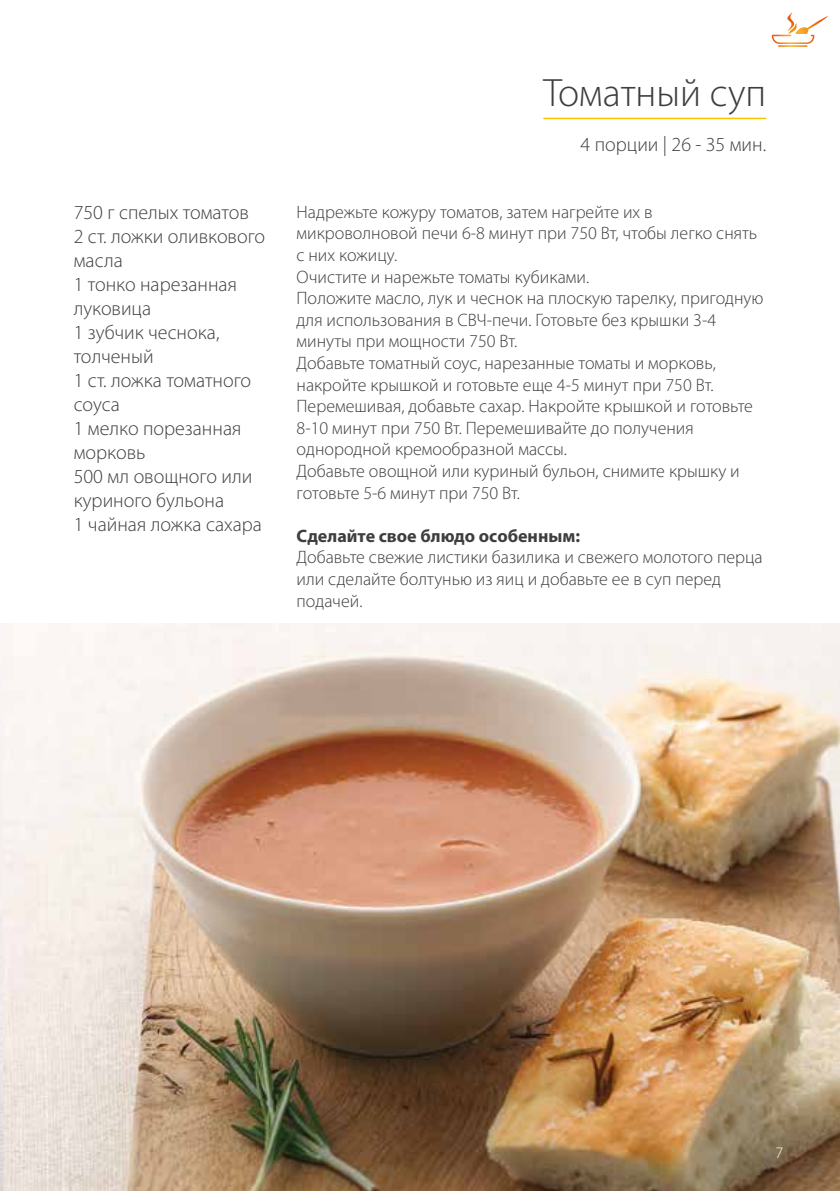
<style>
.page{position:relative;width:840px;height:1191px;background:#fff}
.page>*{position:absolute;margin:0;border:0;box-sizing:border-box;transform-origin:0 0}
.t1{font:300 39.6px "Myriad Pro";color:#3e3d40}
.t2{font:300 20px/24px "Myriad Pro";color:#3e3d40}
.t3{font:300 18px/21.6px "Myriad Pro";color:#3e3d40}
.t4{font:700 18px "Myriad Pro";color:#3e3d40}
.t5{font:300 16px "Myriad Pro";color:#fff}
</style>
<div class="page">
<hr style="left:543px;top:118px;width:222px;height:1px;background:#fcc200">
<img style="left:0;top:624px;width:839px;height:567px">
<svg style="left:771px;top:12px;width:56px;height:32px"></svg>
<p class="t2" style="left:74px;top:200px;width:193px">750 г спелых томатов<br>2 ст. ложки оливкового масла<br>1 тонко нарезанная луковица<br>1 зубчик чеснока, толченый<br>1 ст. ложка томатного соуса<br>1 мелко порезанная морковь<br>500 мл овощного или куриного бульона<br>1 чайная ложка сахара</p>
<h1 class="t1" style="left:543px;top:69px;width:224px">Томатный суп</h1>
<p class="t2" style="left:580px;top:132px;width:187px">4 порции | 26 - 35 мин.</p>
<p class="t3" style="left:296px;top:201px;width:468px">Надрежьте кожуру томатов, затем нагрейте их в микроволновой печи 6-8 минут при 750 Вт, чтобы легко снять с них кожицу.<br>Очистите и нарежьте томаты кубиками.<br>Положите масло, лук и чеснок на плоскую тарелку, пригодную для использования в СВЧ-печи. Готовьте без крышки 3-4 минуты при мощности 750 Вт.<br>Добавьте томатный соус, нарезанные томаты и морковь, накройте крышкой и готовьте еще 4-5 минут при 750 Вт.<br>Перемешивая, добавьте сахар. Накройте крышкой и готовьте 8-10 минут при 750 Вт. Перемешивайте до получения однородной кремообразной массы.<br>Добавьте овощной или куриный бульон, снимите крышку и готовьте 5-6 минут при 750 Вт.</p>
<p class="t4" style="left:296px;top:524px;width:285px">Сделайте свое блюдо особенным:</p>
<p class="t3" style="left:296px;top:546px;width:467px">Добавьте свежие листики базилика и свежего молотого перца или сделайте болтунью из яиц и добавьте ее в суп перед подачей.</p>
<p class="t5" style="left:775px;top:1142px;width:9px">7</p>
</div>
